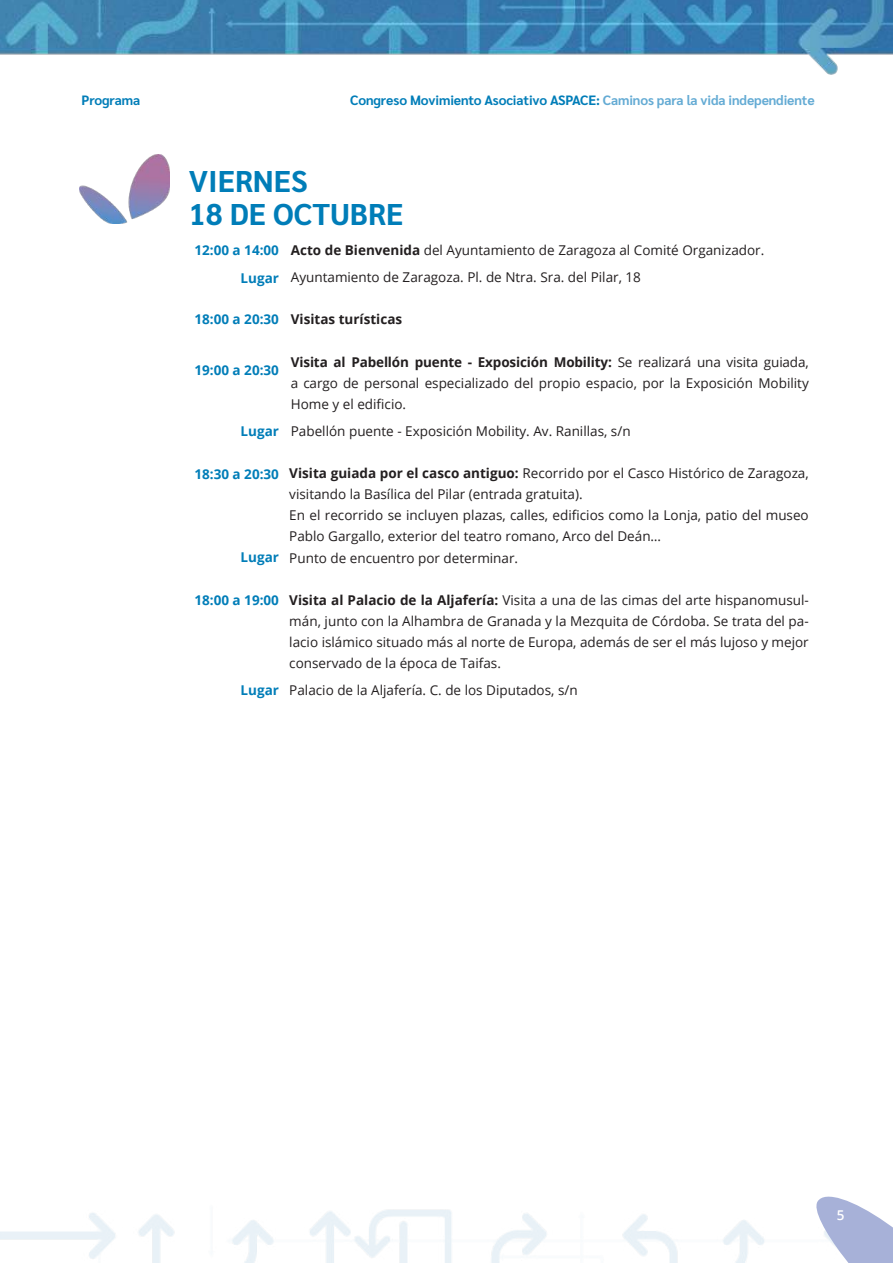
<style>
.page{position:relative;width:893px;height:1263px;background:#fff}
.page>*{position:absolute;margin:0;border:0;box-sizing:border-box;transform-origin:0 0}
.t1{font:700 30px/33px "Sarabun";color:#007db8}
.t2{font:13.5px/21px "Open Sans";color:#231f20}
.t3{font:700 13.5px/27.6px "Open Sans";color:#007db8;text-align:right}
.t4{font:700 13.5px "Sarabun";letter-spacing:-.01em;color:#007db8}
.t5{font:700 13.5px "Open Sans";color:#231f20}
.t6{font:600 13.5px "Open Sans";color:#fff}
.s1{color:#64abd4}
.s2{font-weight:700}
</style>
<div class="page">
<img style="left:0;top:1196px;width:832px;height:67px">
<svg style="left:816px;top:1197px;width:77px;height:66px"></svg>
<img style="left:0;top:0;width:893px;height:75px">
<img style="left:80px;top:154px;width:90px;height:70px">
<p class="t4" style="left:82px;top:93px;width:60px">Programa</p>
<p class="t4" style="left:350px;top:93px;width:466px">Congreso Movimiento Asociativo ASPACE: <span class="s1">Caminos para la vida independiente</span></p>
<h1 class="t1" style="left:189px;top:165px;width:216px">VIERNES<br>18 DE OCTUBRE</h1>
<p class="t2" style="left:291px;top:236px;width:475px;line-height:27.3px"><span class="s2">Acto de Bienvenida</span> del Ayuntamiento de Zaragoza al Comité Organizador.<br>Ayuntamiento de Zaragoza. Pl. de Ntra. Sra. del Pilar, 18</p>
<p class="t5" style="left:291px;top:310px;width:113px">Visitas turísticas</p>
<p class="t2" style="left:291px;top:351px;width:519px;text-align:justify"><span class="s2">Visita al Pabellón puente - Exposición Mobility:</span> Se realizará una visita guiada, a cargo de personal especializado del propio espacio, por la Exposición Mobility Home y el edificio.</p>
<p class="t2" style="left:291px;top:420px;width:341px">Pabellón puente - Exposición Mobility. Av. Ranillas, s/n</p>
<p class="t2" style="left:289px;top:462px;width:521px"><span class="s2">Visita guiada por el casco antiguo:</span> Recorrido por el Casco Histórico de Zaragoza, visitando la Basílica del Pilar (entrada gratuita).<br>En el recorrido se incluyen plazas, calles, edificios como la Lonja, patio del museo Pablo Gargallo, exterior del teatro romano, Arco del Deán…<br>Punto de encuentro por determinar.</p>
<p class="t2" style="left:289px;top:589px;width:521px;text-align:justify"><span class="s2">Visita al Palacio de la Aljafería:</span> Visita a una de las cimas del arte hispanomusul&shy;mán, junto con la Alhambra de Granada y la Mezquita de Córdoba. Se trata del pa&shy;lacio islámico situado más al norte de Europa, además de ser el más lujoso y mejor conservado de la época de Taifas.</p>
<p class="t2" style="left:289px;top:679px;width:290px">Palacio de la Aljafería. C. de los Diputados, s/n</p>
<p class="t3" style="left:194px;top:236px;width:86px">12:00 a 14:00<br>Lugar</p>
<p class="t3" style="left:194px;top:305px;width:86px">18:00 a 20:30</p>
<p class="t3" style="left:194px;top:356px;width:86px">19:00 a 20:30</p>
<p class="t3" style="left:241px;top:417px;width:40px">Lugar</p>
<p class="t3" style="left:194px;top:459px;width:86px">18:30 a 20:30</p>
<p class="t3" style="left:241px;top:543px;width:40px">Lugar</p>
<p class="t3" style="left:194px;top:586px;width:86px">18:00 a 19:00</p>
<p class="t3" style="left:241px;top:676px;width:40px">Lugar</p>
<p class="t6" style="left:837px;top:1206px;width:9px">5</p>
</div>
